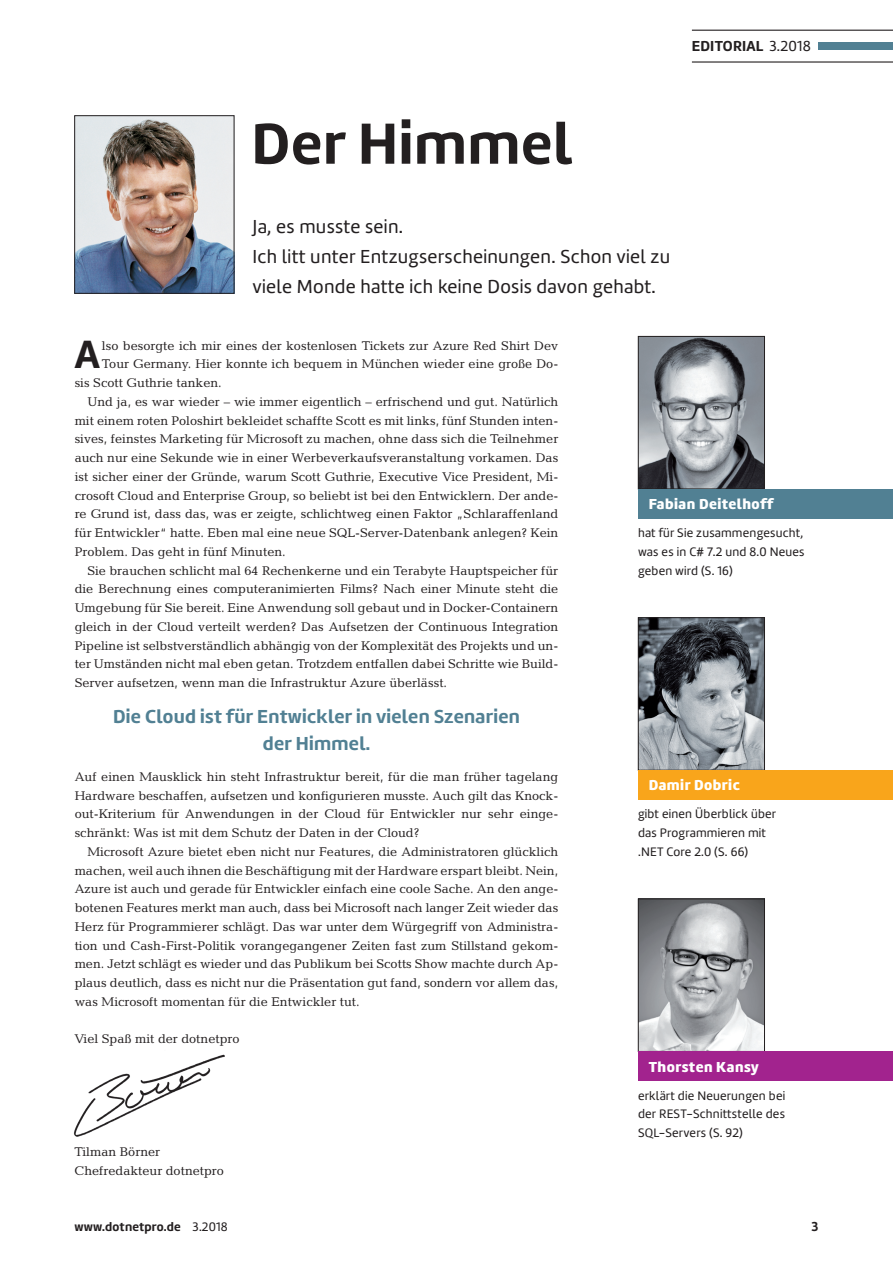
<style>
.page{position:relative;width:893px;height:1263px;background:#fff}
.page>*{position:absolute;margin:0;border:0;box-sizing:border-box;transform-origin:0 0}
.IR_22_editorial_head{font:700 60px "Amelia";letter-spacing:.015em;color:#231f20}
.t1{font:700 40.8px "Amelia";color:#231f20}
.IR_22_editorial_vors{font:19.5px/30px "Amelia";letter-spacing:.015em;color:#231f20}
.IR_22_editorial_zita{font:700 19.5px/27px "Amelia";letter-spacing:.015em;color:#518093;text-align:center}
.t2{font:900 15px "Amelia";letter-spacing:.03em;color:#fff}
.IR_40_seitenstrecke{font:700 15px "Amelia";letter-spacing:.015em;color:#231f20}
.IR_40_seitenstrecke-2{font:700 13.5px "Amelia";color:#231f20}
.t3{font:12.75px/18.8px "Candida Std";color:#231f20;text-align:justify}
.t4{font:12.75px/18.8px "Amelia";letter-spacing:.015em;color:#231f20;text-align:justify}
.IR_40_seitenstrecke-3{font:700 12.75px "Amelia";letter-spacing:.015em;color:#231f20}
.s1{font-weight:400}
</style>
<div class="page">
<img style="left:74px;top:1054px;width:151px;height:83px">
<hr style="left:692px;top:30px;width:201px;height:1px;background:#231f20">
<hr style="left:692px;top:61px;width:201px;height:2px;background:#231f20">
<div style="left:819px;top:42px;width:74px;height:8px;background:#518093"></div>
<img style="left:76px;top:117px;width:156px;height:175px">
<div style="left:74px;top:115px;width:160px;height:179px;border:1px solid #231f20"></div>
<img style="left:640px;top:338px;width:123px;height:149px">
<div style="left:638px;top:336px;width:127px;height:153px;border:1px solid #231f20"></div>
<img style="left:640px;top:619px;width:123px;height:149px">
<div style="left:638px;top:617px;width:127px;height:153px;border:1px solid #231f20"></div>
<img style="left:640px;top:901px;width:123px;height:149px">
<div style="left:638px;top:899px;width:127px;height:153px;border:1px solid #231f20"></div>
<div style="left:638px;top:770px;width:255px;height:30px;background:#f9a51b"></div>
<div style="left:638px;top:1052px;width:255px;height:29px;background:#a2238e"></div>
<div style="left:638px;top:489px;width:255px;height:30px;background:#518093"></div>
<p class="IR_40_seitenstrecke" style="left:692px;top:37px;width:121px">EDITORIAL <span class="s1">3.2018</span></p>
<p class="IR_22_editorial_head" style="left:252px;top:108px;width:322px">Der Himmel</p>
<p class="IR_22_editorial_vors" style="left:253px;top:212px;width:419px">Ja, es musste sein.<br>Ich litt unter Entzugserscheinungen. Schon viel zu viele Monde hatte ich keine Dosis davon gehabt.</p>
<p class="t1" style="left:75px;top:331px;width:27px">A</p>
<p class="t3" style="left:102px;top:336px;width:458px">lso besorgte ich mir eines der kostenlosen Tickets zur Azure Red Shirt Dev</p>
<p class="t3" style="left:102px;top:355px;width:458px">Tour Germany. Hier konnte ich bequem in München wieder eine große Do-</p>
<p class="t3" style="left:75px;top:373px;width:149px">sis Scott Guthrie tanken.</p>
<p class="t3" style="left:75px;top:392px;width:485px;text-indent:13px">Und ja, es war wieder – wie immer eigentlich – erfrischend und gut. Natürlich mit einem roten Poloshirt bekleidet schaffte Scott es mit links, fünf Stunden inten&shy;sives, feinstes Marketing für Microsoft zu machen, ohne dass sich die Teilnehmer auch nur eine Sekunde wie in einer Werbeverkaufsveranstaltung vorkamen. Das ist sicher einer der Gründe, warum Scott Guthrie, Executive Vice President, Mi&shy;crosoft Cloud and Enterprise Group, so beliebt ist bei den Entwicklern. Der ande&shy;re Grund ist, dass das, was er zeigte, schlichtweg einen Faktor „Schlaraffenland für Entwickler“ hatte. Eben mal eine neue SQL-Server-Datenbank anlegen? Kein Problem. Das geht in fünf Minuten.</p>
<p class="t3" style="left:75px;top:561px;width:485px;text-indent:13px">Sie brauchen schlicht mal 64 Rechenkerne und ein Terabyte Hauptspeicher für die Berechnung eines computeranimierten Films? Nach einer Minute steht die Umgebung für Sie bereit. Eine Anwendung soll gebaut und in Docker-Containern gleich in der Cloud verteilt werden? Das Aufsetzen der Continuous Integration Pipeline ist selbstverständlich abhängig von der Komplexität des Projekts und un&shy;ter Umständen nicht mal eben getan. Trotzdem entfallen dabei Schritte wie Build-Server aufsetzen, wenn man die Infrastruktur Azure überlässt.</p>
<p class="IR_22_editorial_zita" style="left:113px;top:703px;width:408px">Die Cloud ist für Entwickler in vielen Szenarien der Himmel.</p>
<p class="t3" style="left:75px;top:767px;width:485px">Auf einen Mausklick hin steht Infrastruktur bereit, für die man früher tagelang Hardware beschaffen, aufsetzen und konfigurieren musste. Auch gilt das Knock&shy;out-Kriterium für Anwendungen in der Cloud für Entwickler nur sehr einge&shy;schränkt: Was ist mit dem Schutz der Daten in der Cloud?</p>
<p class="t3" style="left:75px;top:842px;width:485px;text-indent:13px">Microsoft Azure bietet eben nicht nur Features, die Administratoren glücklich machen, weil auch ihnen die Beschäftigung mit der Hardware erspart bleibt. Nein, Azure ist auch und gerade für Entwickler einfach eine coole Sache. An den ange&shy;botenen Features merkt man auch, dass bei Microsoft nach langer Zeit wieder das Herz für Programmierer schlägt. Das war unter dem Würgegriff von Administra&shy;tion und Cash-First-Politik vorangegangener Zeiten fast zum Stillstand gekom&shy;men. Jetzt schlägt es wieder und das Publikum bei Scotts Show machte durch Ap&shy;plaus deutlich, dass es nicht nur die Präsentation gut fand, sondern vor allem das, was Microsoft momentan für die Entwickler tut.</p>
<p class="t3" style="left:74px;top:1030px;width:167px">Viel Spaß mit der dotnetpro</p>
<p class="t3" style="left:74px;top:1142px;width:87px">Tilman Börner</p>
<p class="t3" style="left:74px;top:1161px;width:151px">Chefredakteur dotnetpro</p>
<p class="t2" style="left:649px;top:495px;width:126px">Fabian Deitelhoff</p>
<p class="t4" style="left:638px;top:524px;width:168px">hat für Sie zusammengesucht, was es in C# 7.2 und 8.0 Neues geben wird (S. 16)</p>
<p class="t2" style="left:649px;top:776px;width:93px">Damir Dobric</p>
<p class="t4" style="left:638px;top:805px;width:140px;text-align:left">gibt einen Überblick über das Programmieren mit .NET Core 2.0 (S. 66)</p>
<p class="t2" style="left:649px;top:1058px;width:112px">Thorsten Kansy</p>
<p class="t4" style="left:638px;top:1086px;width:149px">erklärt die Neuerungen bei der REST-Schnittstelle des SQL-Servers (S. 92)</p>
<p class="IR_40_seitenstrecke-3" style="left:74px;top:1219px;width:155px">www.dotnetpro.de <span class="s1">3.2018</span></p>
<p class="IR_40_seitenstrecke-2" style="left:812px;top:1218px;width:8px">3</p>
</div>
